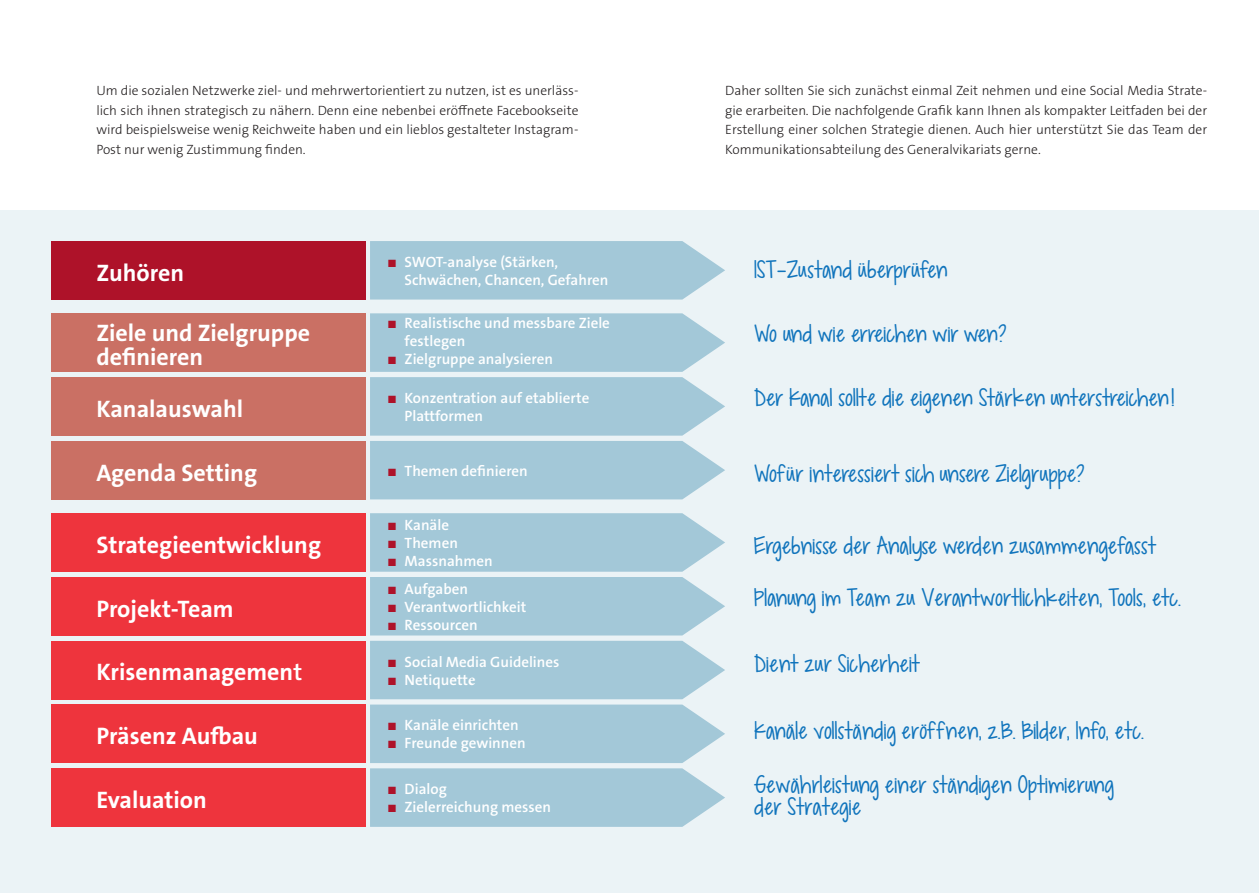
<style>
.page{position:relative;width:1259px;height:893px;background:#fff}
.page>*{position:absolute;margin:0;border:0;box-sizing:border-box;transform-origin:0 0}
.t1{font:700 24px/24px "The Sans B W7";color:#fff}
.t2{font:18px/21.6px "KG Dropsof Jupiter";color:#1074bc}
.t3{font:18px "KG Dropsof Jupiter";letter-spacing:-.03em;color:#1074bc}
.t4{font:600 15px/18px "The Sans B W6";color:#fff}
.t5{font:300 13.5px/19.5px "The Sans B W3";color:#231f20;text-align:justify}
.s1{font-family:"The Sans B W6";font-weight:600}
.s2{color:#ae1229}
.s3{font-family:"Minion Pro";font-weight:700;font-size:16.5px}
</style>
<div class="page">
<div style="left:0;top:211px;width:1259px;height:682px;background:#ebf3f6"></div>
<div style="left:51px;top:241px;width:315px;height:59px;background:#ae1229"></div>
<div style="left:51px;top:313px;width:315px;height:59px;background:#ca7064"></div>
<div style="left:51px;top:377px;width:315px;height:59px;background:#ca7064"></div>
<div style="left:51px;top:441px;width:315px;height:58px;background:#ca7064"></div>
<div style="left:51px;top:513px;width:315px;height:59px;background:#ee343d"></div>
<div style="left:51px;top:577px;width:315px;height:58px;background:#ee343d"></div>
<div style="left:51px;top:641px;width:315px;height:58px;background:#ee343d"></div>
<div style="left:51px;top:705px;width:315px;height:58px;background:#ee343d"></div>
<div style="left:51px;top:768px;width:315px;height:59px;background:#ee343d"></div>
<svg style="left:370px;top:241px;width:355px;height:59px;background:#a7cad9"></svg>
<svg style="left:370px;top:313px;width:355px;height:186px;background:#abccdb"></svg>
<svg style="left:370px;top:513px;width:355px;height:122px;background:#a9ccda"></svg>
<div style="left:370px;top:641px;width:355px;height:58px;background:#a3c8d8"></div>
<svg style="left:370px;top:705px;width:355px;height:122px;background:#a9ccda"></svg>
<p class="t5" style="left:96px;top:81px;width:483px">Um die sozialen Netzwerke ziel- und mehrwertorientiert zu nutzen, ist es unerläss&shy;lich sich ihnen strategisch zu nähern. Denn eine nebenbei eröffnete Facebookseite wird beispielsweise wenig Reichweite haben und ein lieblos gestalteter Instagram-Post nur wenig Zustimmung finden.</p>
<p class="t5" style="left:725px;top:81px;width:483px">Daher sollten Sie sich zunächst einmal Zeit nehmen und eine Social Media Strate&shy;gie erarbeiten. Die nachfolgende Grafik kann Ihnen als kompakter Leitfaden bei der Erstellung einer solchen Strategie dienen. Auch hier unterstützt Sie das Team der Kommunikationsabteilung des Generalvikariats gerne.</p>
<h1 class="t1" style="left:96px;top:261px;width:89px">Zuhören</h1>
<h1 class="t1" style="left:96px;top:321px;width:215px">Ziele und Zielgruppe definieren</h1>
<h1 class="t1" style="left:96px;top:397px;width:148px">Kanalauswahl</h1>
<h1 class="t1" style="left:96px;top:461px;width:162px">Agenda Setting</h1>
<h1 class="t1" style="left:96px;top:533px;width:226px">Strategieentwicklung</h1>
<h1 class="t1" style="left:96px;top:597px;width:139px">Projekt-Team</h1>
<h1 class="t1" style="left:96px;top:660px;width:207px">Krisenmanagemen<span class="s1">t</span></h1>
<h1 class="t1" style="left:96px;top:724px;width:163px">Präsenz Aufbau</h1>
<h1 class="t1" style="left:96px;top:788px;width:112px">Evaluation</h1>
<p class="t4" style="left:404px;top:253px;width:205px;text-indent:-16px"><span class="s2">■</span> SWOT-analyse (Stärken,<br>Schwächen, Chancen, Gefahren</p>
<p class="t4" style="left:404px;top:314px;width:207px;text-indent:-17px"><span class="s2">■</span> Realistische und messbare Ziele festlegen</p>
<p class="t4" style="left:388px;top:350px;width:166px"><span class="s2">■</span> Zielgruppe analysieren</p>
<p class="t4" style="left:404px;top:389px;width:186px;text-indent:-16px"><span class="s2">■</span> Konzentration auf etablierte<br>Plattformen</p>
<p class="t4" style="left:388px;top:462px;width:141px"><span class="s2">■</span> Themen definieren</p>
<p class="t4" style="left:388px;top:516px;width:62px"><span class="s2">■</span> Kanäle</p>
<p class="t4" style="left:388px;top:534px;width:71px"><span class="s2">■</span> Themen</p>
<p class="t4" style="left:388px;top:552px;width:106px"><span class="s2">■</span> Massnahmen</p>
<p class="t4" style="left:388px;top:580px;width:81px"><span class="s2">■</span> Aufgaben</p>
<p class="t4" style="left:388px;top:598px;width:140px"><span class="s2">■</span> Verantwortlichkeit</p>
<p class="t4" style="left:388px;top:616px;width:91px"><span class="s2">■</span> Ressourcen</p>
<p class="t4" style="left:388px;top:653px;width:173px"><span class="s2">■</span> Social Media Guidelines</p>
<p class="t4" style="left:388px;top:671px;width:89px"><span class="s2">■</span> Netiquett<span class="s3">e</span></p>
<p class="t4" style="left:388px;top:716px;width:132px"><span class="s2">■</span> Kanäle einrichten</p>
<p class="t4" style="left:388px;top:734px;width:139px"><span class="s2">■</span> Freunde gewinnen</p>
<p class="t4" style="left:388px;top:780px;width:60px"><span class="s2">■</span> Dialog</p>
<p class="t4" style="left:388px;top:798px;width:165px"><span class="s2">■</span> Zielerreichung messen</p>
<h2 class="t2" style="left:754px;top:260px;width:195px">IST-Zustand überprüfen</h2>
<h2 class="t3" style="left:754px;top:319px;width:254px">Wo und wie erreichen wir wen?</h2>
<h2 class="t2" style="left:754px;top:387px;width:421px">Der Kanal sollte die eigenen Stärken unterstreichen !</h2>
<h2 class="t2" style="left:754px;top:463px;width:332px">Wofür interessiert sich unsere Zielgruppe?</h2>
<h2 class="t2" style="left:754px;top:535px;width:403px">Ergebnisse der Analyse werden zusammengefasst</h2>
<h2 class="t2" style="left:754px;top:587px;width:428px">Planung im Team zu Verantwortlichkeiten, Tools, etc.</h2>
<h2 class="t2" style="left:754px;top:654px;width:167px">Dient zur Sicherheit</h2>
<h2 class="t2" style="left:754px;top:720px;width:391px">Kanäle vollständig eröffnen, z.B. Bilder, Info, etc.</h2>
<h2 class="t2" style="left:754px;top:775px;width:361px">Gewährleistung einer ständigen Optimierung der Strategie</h2>
</div>
